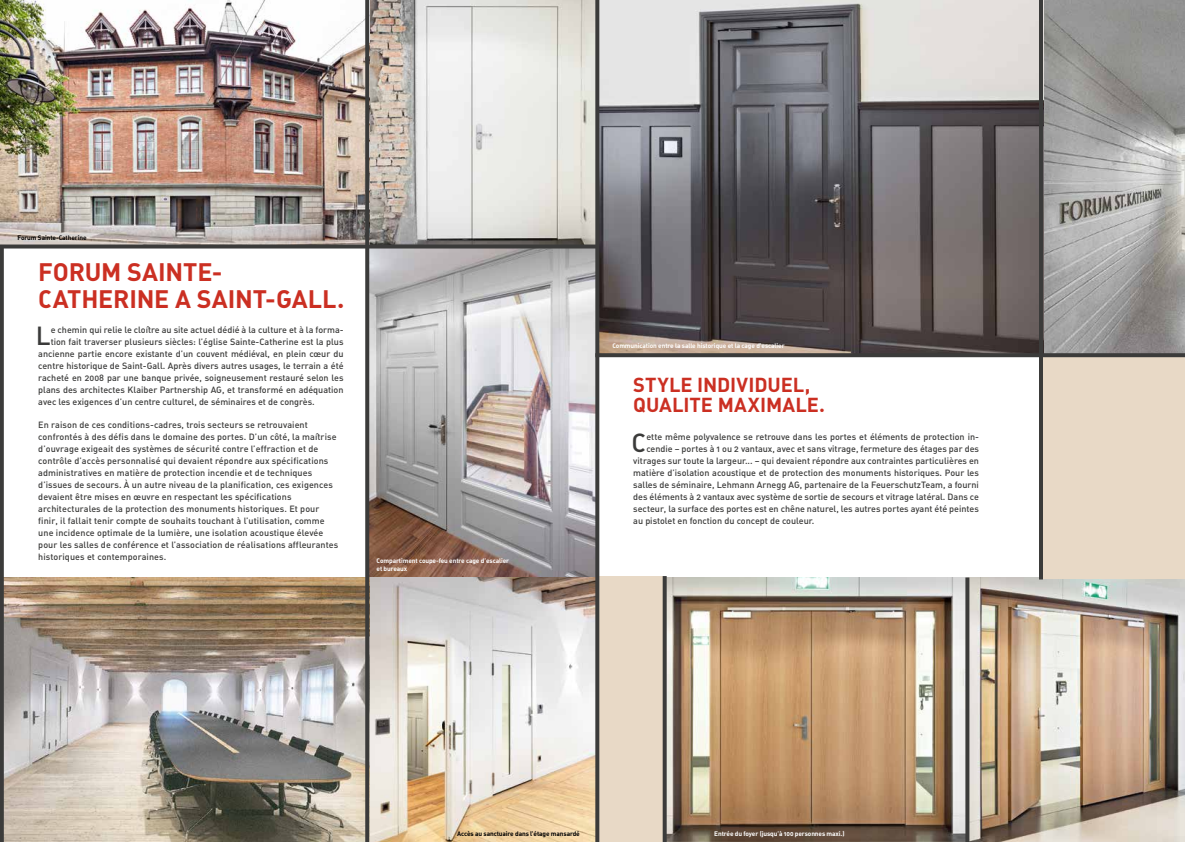
<style>
.page{position:relative;width:1185px;height:842px;background:#fff}
.page>*{position:absolute;margin:0;border:0;box-sizing:border-box;transform-origin:0 0}
.t1{font:25.9px "DIN Regular Alternate";color:#3b3b3a}
.t2{font:25px/27px "DIN Bold Alternate";letter-spacing:-.005em;color:#cb2f22}
.t3{font:20px/20px "DIN Bold Alternate";color:#cb2f22}
.t4{font:9px/12px "DIN Regular Alternate";color:#3b3b3a}
.t5{font:6.5px/7.8px "DIN Bold Alternate";letter-spacing:-.015em;color:#fff}
.t6{font:6.5px "DIN Bold Alternate";letter-spacing:-.015em;color:#000}
</style>
<div class="page">
<img style="left:369px;top:0;width:226px;height:244px">
<img style="left:4px;top:577px;width:591px;height:265px">
<img style="left:369px;top:248px;width:226px;height:328px">
<img style="left:0;top:0;width:365px;height:244px">
<svg style="left:0;top:244px;width:595px;height:4px;background:#474644"></svg>
<svg style="left:365px;top:0;width:4px;height:842px;background:#444342"></svg>
<svg style="left:0;top:247px;width:4px;height:595px;background:#414140"></svg>
<div style="left:596px;top:577px;width:67px;height:265px;background:#e8d9c6"></div>
<img style="left:1043px;top:0;width:142px;height:353px">
<img style="left:599px;top:0;width:440px;height:353px">
<img style="left:667px;top:577px;width:518px;height:265px">
<svg style="left:595px;top:0;width:4px;height:842px;background:#484746"></svg>
<svg style="left:663px;top:576px;width:4px;height:266px"></svg>
<div style="left:1043px;top:357px;width:142px;height:222px;background:#e8d9c6"></div>
<svg style="left:595px;top:353px;width:590px;height:4px;background:#3f3e3d"></svg>
<hr style="left:1039px;top:0;width:4px;height:579px;background:#3b3b3a">
<svg style="left:965px;top:577px;width:4px;height:265px"></svg>
<p class="t6" style="left:18px;top:233px;width:71px">Forum Sainte-Catherine</p>
<h2 class="t2" style="left:38px;top:257px;width:308px">FORUM SAINTE-<br>CATHERINE A SAINT-GALL.</h2>
<h1 class="t1" style="left:36px;top:319px;width:16px">L</h1>
<p class="t4" style="left:51px;top:323px;width:294px">e chemin qui relie le cloître au site actuel dédié à la culture et à la forma-</p>
<p class="t4" style="left:51px;top:335px;width:294px">tion fait traverser plusieurs siècles: l’église Sainte-Catherine est la plus</p>
<p class="t4" style="left:38px;top:347px;width:307px">ancienne partie encore existante d’un couvent médiéval, en plein cœur du</p>
<p class="t4" style="left:38px;top:359px;width:307px">centre historique de Saint-Gall. Après divers autres usages, le terrain a été</p>
<p class="t4" style="left:38px;top:371px;width:307px">racheté en 2008 par une banque privée, soigneusement restauré selon les</p>
<p class="t4" style="left:38px;top:383px;width:307px">plans des architectes Klaiber Partnership AG, et transformé en adéquation</p>
<p class="t4" style="left:38px;top:395px;width:278px">avec les exigences d’un centre culturel, de séminaires et de congrès.</p>
<p class="t4" style="left:38px;top:418px;width:302px">En raison de ces conditions-cadres, trois secteurs se retrouvaient confrontés à des défis dans le domaine des portes. D’un côté, la maîtrise d’ouvrage exigeait des systèmes de sécurité contre l’effraction et de contrôle d’accès personnalisé qui devaient répondre aux spécifications administratives en matière de protection incendie et de techniques d’issues de secours. À un autre niveau de la planification, ces exigences devaient être mises en œuvre en respectant les spécifications architecturales de la protection des monuments historiques. Et pour finir, il fallait tenir compte de souhaits touchant à l’utilisation, comme une incidence optimale de la lumière, une isolation acoustique élevée pour les salles de conférence et l’association de réalisations affleurantes historiques et contemporaines.</p>
<p class="t5" style="left:377px;top:556px;width:134px">Compartiment coupe-feu entre cage d’escalier et bureaux</p>
<p class="t5" style="left:612px;top:341px;width:174px">Communication entre la salle historique et la cage d’escalier</p>
<h3 class="t3" style="left:633px;top:374px;width:193px">STYLE INDIVIDUEL,<br>QUALITE MAXIMALE.</h3>
<h1 class="t1" style="left:632px;top:426px;width:16px">C</h1>
<p class="t4" style="left:646px;top:431px;width:334px">ette même polyvalence se retrouve dans les portes et éléments de protection in-</p>
<p class="t4" style="left:646px;top:443px;width:334px">cendie – portes à 1 ou 2 vantaux, avec et sans vitrage, fermeture des étages par des</p>
<p class="t4" style="left:633px;top:455px;width:347px">vitrages sur toute la largeur... – qui devaient répondre aux contraintes particulières en</p>
<p class="t4" style="left:633px;top:467px;width:347px">matière d’isolation acoustique et de protection des monuments historiques. Pour les</p>
<p class="t4" style="left:633px;top:479px;width:347px">salles de séminaire, Lehmann Arnegg AG, partenaire de la FeuerschutzTeam, a fourni</p>
<p class="t4" style="left:633px;top:491px;width:347px">des éléments à 2 vantaux avec système de sortie de secours et vitrage latéral. Dans ce</p>
<p class="t4" style="left:633px;top:503px;width:347px">secteur, la surface des portes est en chêne naturel, les autres portes ayant été peintes</p>
<p class="t4" style="left:633px;top:515px;width:182px">au pistolet en fonction du concept de couleur.</p>
<p class="t6" style="left:457px;top:830px;width:124px">Accès au sanctuaire dans l’étage mansardé</p>
<p class="t5" style="left:714px;top:830px;width:132px">Entrée du foyer (jusqu’à 100 personnes maxi.)</p>
</div>
